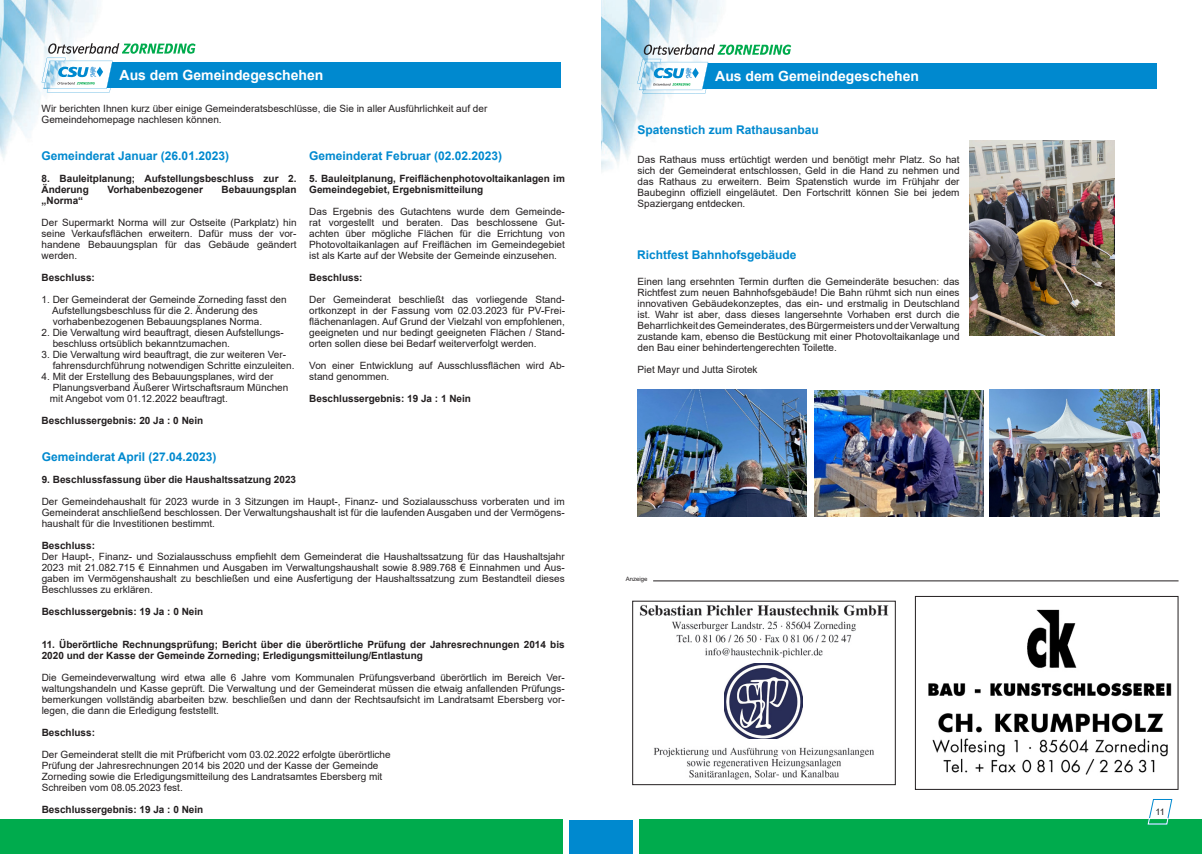
<style>
.page{position:relative;width:1202px;height:854px;background:#fff}
.page>*{position:absolute;margin:0;border:0;box-sizing:border-box;transform-origin:0 0}
.t1{font:700 14px "Arial";color:#fff}
.t2{font:700 12px "Arial";color:#0089cf}
.t3{font:10px/11px "Arial";color:#231f20;text-align:justify}
.t4{font:700 10px/11px "Arial";color:#231f20}
.t5{font:9px "Arial";color:#231f20}
.t6{font:6px "Arial";color:#231f20}
</style>
<div class="page">
<div style="left:0;top:819px;width:563px;height:34px;background:#00ab4d"></div>
<div style="left:569px;top:819px;width:37px;height:34px;background:#0089cf"></div>
<img style="left:0;top:0;width:110px;height:158px">
<div style="left:639px;top:819px;width:563px;height:34px;background:#00ab4d"></div>
<div style="left:596px;top:819px;width:36px;height:34px;background:#0089cf"></div>
<img style="left:601px;top:0;width:191px;height:172px">
<div style="left:656px;top:63px;width:500px;height:26px;background:#0089cf"></div>
<svg style="left:637px;top:44px;width:154px;height:49px"></svg>
<svg style="left:1148px;top:799px;width:24px;height:25px"></svg>
<div style="left:60px;top:62px;width:501px;height:26px;background:#0089cf"></div>
<svg style="left:42px;top:43px;width:154px;height:49px"></svg>
<img style="left:969px;top:141px;width:146px;height:194px">
<img style="left:637px;top:389px;width:170px;height:127px">
<img style="left:990px;top:389px;width:170px;height:127px">
<img style="left:815px;top:390px;width:168px;height:126px">
<svg style="left:915px;top:595px;width:263px;height:194px"></svg>
<hr style="left:653px;top:580px;width:525px;height:1px;background:#231f20">
<img style="left:639px;top:604px;width:250px;height:176px">
<div style="left:632px;top:600px;width:264px;height:184px;border:1px solid #231f20"></div>
<img style="left:725px;top:663px;width:77px;height:75px">
<h1 class="t1" style="left:120px;top:65px;width:205px">Aus dem Gemeindegeschehen</h1>
<p class="t3" style="left:42px;top:103px;width:447px">Wir berichten Ihnen kurz über einige Gemeinderatsbeschlüsse, die Sie in aller Ausführlichkeit auf der<br>Gemeindehomepage nachlesen können.</p>
<p class="t2" style="left:42px;top:147px;width:189px">Gemeinderat Januar (26.01.2023)</p>
<p class="t4" style="left:42px;top:172px;width:257px">8. Bauleitplanung; Aufstellungsbeschluss zur 2.<br>Änderung</p>
<p class="t4" style="left:108px;top:183px;width:97px">Vorhabenbezogener</p>
<p class="t4" style="left:222px;top:183px;width:77px">Bebauungsplan</p>
<p class="t4" style="left:42px;top:194px;width:43px">„Norma“</p>
<p class="t3" style="left:42px;top:216px;width:256px">Der Supermarkt Norma will zur Ostseite (Parkplatz) hin seine Verkaufsflächen erweitern. Dafür muss der vor&shy;handene Bebauungsplan für das Gebäude geändert werden.</p>
<p class="t4" style="left:42px;top:271px;width:55px">Beschluss:</p>
<p class="t3" style="left:52px;top:293px;width:236px;text-align:left;text-indent:-11px">1. Der Gemeinderat der Gemeinde Zorneding fasst den<br>Aufstellungsbeschluss für die 2. Änderung des vorhabenbezogenen Bebauungsplanes Norma.</p>
<p class="t3" style="left:53px;top:326px;width:233px;text-indent:-11px">2. Die Verwaltung wird beauftragt, diesen Aufstellungs&shy;beschluss ortsüblich bekanntzumachen.</p>
<p class="t3" style="left:53px;top:348px;width:243px;text-indent:-11px">3. Die Verwaltung wird beauftragt, die zur weiteren Ver&shy;fahrensdurchführung notwendigen Schritte einzuleiten.</p>
<p class="t3" style="left:50px;top:370px;width:240px;text-align:left;text-indent:-8px">4. Mit der Erstellung des Bebauungsplanes, wird der<br>Planungsverband Äußerer Wirtschaftsraum München mit Angebot vom 01.12.2022 beauftragt.</p>
<p class="t4" style="left:42px;top:414px;width:163px">Beschlussergebnis: 20 Ja : 0 Nein</p>
<p class="t2" style="left:309px;top:147px;width:194px">Gemeinderat Februar (02.02.2023)</p>
<p class="t4" style="left:309px;top:172px;width:257px">5. Bauleitplanung, Freiflächenphotovoltaikanlagen im<br>Gemeindegebiet, Ergebnismitteilung</p>
<p class="t3" style="left:309px;top:205px;width:257px">Das Ergebnis des Gutachtens wurde dem Gemeinde&shy;rat vorgestellt und beraten. Das beschlossene Gut&shy;achten über mögliche Flächen für die Errichtung von Photovoltaikanlagen auf Freiflächen im Gemeindegebiet ist als Karte auf der Website der Gemeinde einzusehen.</p>
<p class="t4" style="left:309px;top:271px;width:55px">Beschluss:</p>
<p class="t3" style="left:309px;top:293px;width:257px">Der Gemeinderat beschließt das vorliegende Stand&shy;ortkonzept in der Fassung vom 02.03.2023 für PV-Frei&shy;flächenanlagen. Auf Grund der Vielzahl von empfohlenen, geeigneten und nur bedingt geeigneten Flächen / Stand&shy;orten sollen diese bei Bedarf weiterverfolgt werden.</p>
<p class="t3" style="left:309px;top:359px;width:257px">Von einer Entwicklung auf Ausschlussflächen wird Ab&shy;stand genommen.</p>
<p class="t4" style="left:309px;top:392px;width:163px">Beschlussergebnis: 19 Ja : 1 Nein</p>
<p class="t2" style="left:42px;top:448px;width:176px">Gemeinderat April (27.04.2023)</p>
<p class="t4" style="left:42px;top:473px;width:256px">9. Beschlussfassung über die Haushaltssatzung 2023</p>
<p class="t3" style="left:42px;top:495px;width:525px">Der Gemeindehaushalt für 2023 wurde in 3 Sitzungen im Haupt-, Finanz- und Sozialausschuss vorberaten und im Gemeinderat anschließend beschlossen. Der Verwaltungshaushalt ist für die laufenden Ausgaben und der Vermögens&shy;haushalt für die Investitionen bestimmt.</p>
<p class="t4" style="left:42px;top:539px;width:55px">Beschluss:</p>
<p class="t3" style="left:42px;top:550px;width:524px">Der Haupt-, Finanz- und Sozialausschuss empfiehlt dem Gemeinderat die Haushaltssatzung für das Haushaltsjahr 2023 mit 21.082.715 € Einnahmen und Ausgaben im Verwaltungshaushalt sowie 8.989.768 € Einnahmen und Aus&shy;gaben im Vermögenshaushalt zu beschließen und eine Ausfertigung der Haushaltssatzung zum Bestandteil dieses Beschlusses zu erklären.</p>
<p class="t4" style="left:42px;top:605px;width:163px">Beschlussergebnis: 19 Ja : 0 Nein</p>
<p class="t4" style="left:42px;top:638px;width:525px">11. Überörtliche Rechnungsprüfung; Bericht über die überörtliche Prüfung der Jahresrechnungen 2014 bis<br>2020 und der Kasse der Gemeinde Zorneding; Erledigungsmitteilung/Entlastung</p>
<p class="t3" style="left:42px;top:671px;width:524px">Die Gemeindeverwaltung wird etwa alle 6 Jahre vom Kommunalen Prüfungsverband überörtlich im Bereich Ver&shy;waltungshandeln und Kasse geprüft. Die Verwaltung und der Gemeinderat müssen die etwaig anfallenden Prüfungs&shy;bemerkungen vollständig abarbeiten bzw. beschließen und dann der Rechtsaufsicht im Landratsamt Ebersberg vor&shy;legen, die dann die Erledigung feststellt.</p>
<p class="t4" style="left:42px;top:726px;width:55px">Beschluss:</p>
<p class="t3" style="left:42px;top:748px;width:351px;text-align:left">Der Gemeinderat stellt die mit Prüfbericht vom 03.02.2022 erfolgte überörtliche Prüfung der Jahresrechnungen 2014 bis 2020 und der Kasse der Gemeinde Zorneding sowie die Erledigungsmitteilung des Landratsamtes Ebersberg mit Schreiben vom 08.05.2023 fest.</p>
<p class="t4" style="left:42px;top:803px;width:163px">Beschlussergebnis: 19 Ja : 0 Nein</p>
<h1 class="t1" style="left:715px;top:66px;width:205px">Aus dem Gemeindegeschehen</h1>
<p class="t2" style="left:638px;top:121px;width:183px">Spatenstich zum Rathausanbau</p>
<p class="t3" style="left:638px;top:154px;width:323px">Das Rathaus muss ertüchtigt werden und benötigt mehr Platz. So hat sich der Gemeinderat entschlossen, Geld in die Hand zu nehmen und das Rathaus zu erweitern. Beim Spatenstich wurde im Frühjahr der Baubeginn offiziell eingeläutet. Den Fortschritt können Sie bei jedem Spaziergang entdecken.</p>
<p class="t2" style="left:637px;top:246px;width:161px">Richtfest Bahnhofsgebäude</p>
<p class="t3" style="left:638px;top:275px;width:324px">Einen lang ersehnten Termin durften die Gemeinderäte besuchen: das Richtfest zum neuen Bahnhofsgebäude! Die Bahn rühmt sich nun eines innovativen Gebäudekonzeptes, das ein- und erstmalig in Deutschland ist. Wahr ist aber, dass dieses langersehnte Vorhaben erst durch die Beharrlichkeit des Gemeinderates, des Bürgermeisters und der Verwaltung zustande kam, ebenso die Bestückung mit einer Photovoltaikanlage und den Bau einer behindertengerechten Toilette.</p>
<p class="t3" style="left:638px;top:363px;width:122px">Piet Mayr und Jutta Sirotek</p>
<p class="t6" style="left:626px;top:575px;width:23px">Anzeige</p>
<p class="t5" style="left:1155px;top:804px;width:11px">11</p>
</div>
